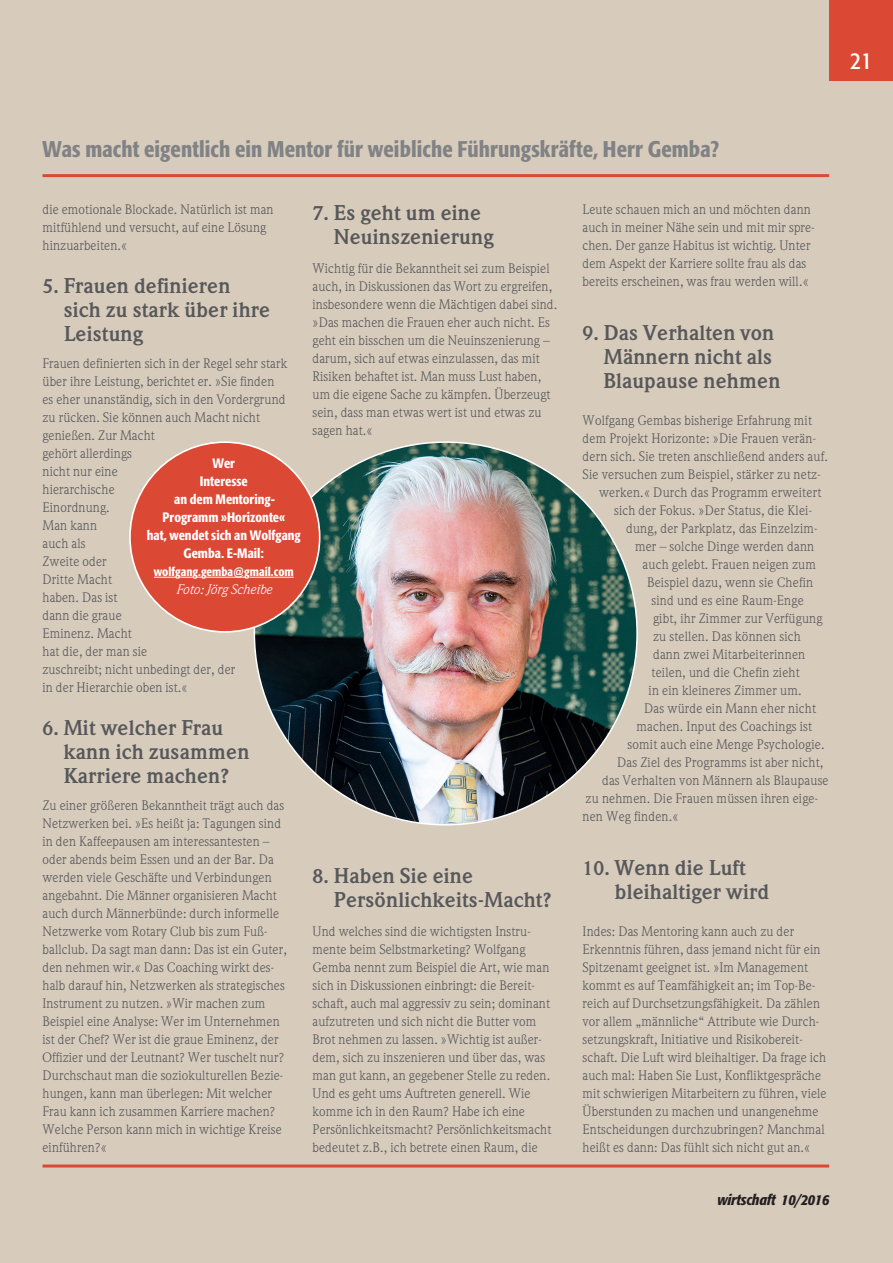
<style>
.page{position:relative;width:893px;height:1263px;background:#d7cbbc}
.page>*{position:absolute;margin:0;border:0;box-sizing:border-box;transform-origin:0 0}
.t1{font:condensed 24px "Formata";color:#fff}
.t2{font:500 condensed 22.5px "Formata";letter-spacing:.005em;color:#808285}
.t3{font:700 21px/24px "Weidemann";letter-spacing:.01em;color:#57585a}
.t4{font:italic 500 condensed 15px "Formata";letter-spacing:-.005em;color:#231f20}
.t5{font:13.5px/18px "Weidemann";letter-spacing:.01em;color:#57585a}
.t6{font:500 condensed 13.5px/18px "Formata";color:#fff;text-align:center}
.t7{font:italic 13.5px "Weidemann";color:#fff}
.t8{font:500 condensed 12.3px "Formata";color:#fff}
.s1{font-size:19.5px}
</style>
<div class="page">
<hr style="left:43px;top:1164px;width:786px;height:3px;background:#db4934">
<hr style="left:43px;top:174px;width:786px;height:3px;background:#db4934">
<div style="left:829px;top:0;width:64px;height:81px;background:#db4934"></div>
<img style="left:254px;top:442px;width:383px;height:383px;border-radius:188px">
<div style="left:130px;top:442px;width:190px;height:190px;background:#db4934;border-radius:50%"></div>
<svg style="left:154px;top:577px;width:21px;height:1px"></svg>
<svg style="left:181px;top:577px;width:20px;height:1px"></svg>
<hr style="left:207px;top:577px;width:37px;height:1px;background:#fff">
<hr style="left:250px;top:577px;width:44px;height:1px;background:#fff">
<h1 class="t1" style="left:850px;top:46px;width:23px">21</h1>
<h2 class="t2" style="left:43px;top:135px;width:678px">Was macht eigentlich ein Mentor für weibliche Führungskräfte, Herr Gemba?</h2>
<p class="t5" style="left:43px;top:200px;width:233px">die emotionale Blockade. Natürlich ist man mitfühlend und versucht, auf eine Lösung hinzuarbeiten.«</p>
<h3 class="t3" style="left:64px;top:274px;width:208px;text-indent:-21px"><span class="s1">5.</span> Frauen definieren sich zu stark über ihre<br>Leistung</h3>
<p class="t5" style="left:43px;top:354px;width:246px">Frauen definierten sich in der Regel sehr stark über ihre Leistung, berichtet er. »Sie finden es eher unanständig, sich in den Vordergrund zu rücken. Sie können auch Macht nicht genießen. Zur Macht<br>gehört allerdings<br>nicht nur eine<br>hierarchische<br>Einordnung.<br>Man kann<br>auch als<br>Zweite oder<br>Dritte Macht<br>haben. Das ist<br>dann die graue<br>Eminenz. Macht<br>hat die, der man sie<br>zuschreibt; nicht unbedingt der, der<br>in der Hierarchie oben ist.«</p>
<h3 class="t3" style="left:64px;top:716px;width:187px;text-indent:-21px"><span class="s1">6.</span> Mit welcher Frau kann ich zusammen<br>Karriere machen?</h3>
<p class="t5" style="left:43px;top:796px;width:246px">Zu einer größeren Bekanntheit trägt auch das Netzwerken bei. »Es heißt ja: Tagungen sind in den Kaffeepausen am interessantesten – oder abends beim Essen und an der Bar. Da werden viele Geschäfte und Verbindungen angebahnt. Die Männer organisieren Macht auch durch Männerbünde: durch informelle Netzwerke vom Rotary Club bis zum Fuß&shy;ballclub. Da sagt man dann: Das ist ein Guter, den nehmen wir.« Das Coaching wirkt des&shy;halb darauf hin, Netzwerken als strategisches Instrument zu nutzen. »Wir machen zum Beispiel eine Analyse: Wer im Unternehmen ist der Chef? Wer ist die graue Eminenz, der Offizier und der Leutnant? Wer tuschelt nur?<br>Durchschaut man die soziokulturellen Bezie&shy;hungen, kann man überlegen: Mit welcher Frau kann ich zusammen Karriere machen?<br>Welche Person kann mich in wichtige Kreise einführen?«</p>
<p class="t6" style="left:147px;top:454px;width:155px">Wer<br>Interesse<br>an dem Mentoring-<br>Programm »Horizonte«<br>hat, wendet sich an Wolfgang<br>Gemba. E-Mail:</p>
<p class="t8" style="left:154px;top:564px;width:141px">wolfgang.gemba@gmail.com</p>
<p class="t7" style="left:176px;top:581px;width:98px">Foto: Jörg Scheibe</p>
<h3 class="t3" style="left:334px;top:201px;width:161px;text-indent:-21px"><span class="s1">7.</span> Es geht um eine<br>Neuinszenierung</h3>
<p class="t5" style="left:313px;top:259px;width:246px">Wichtig für die Bekanntheit sei zum Beispiel auch, in Diskussionen das Wort zu ergreifen, insbesondere wenn die Mächtigen dabei sind. »Das machen die Frauen eher auch nicht. Es geht ein bisschen um die Neuinszenierung – darum, sich auf etwas einzulassen, das mit Risiken behaftet ist. Man muss Lust haben, um die eigene Sache zu kämpfen. Überzeugt sein, dass man etwas wert ist und etwas zu sagen hat.«</p>
<h3 class="t3" style="left:334px;top:864px;width:219px;text-indent:-21px"><span class="s1">8.</span> Haben Sie eine<br>Persönlichkeits-Macht?</h3>
<p class="t5" style="left:313px;top:922px;width:240px">Und welches sind die wichtigsten Instru&shy;mente beim Selbstmarketing? Wolfgang Gemba nennt zum Beispiel die Art, wie man sich in Diskussionen einbringt: die Bereit&shy;schaft, auch mal aggressiv zu sein; dominant aufzutreten und sich nicht die Butter vom Brot nehmen zu lassen. »Wichtig ist außer&shy;dem, sich zu inszenieren und über das, was man gut kann, an gegebener Stelle zu reden.<br>Und es geht ums Auftreten generell. Wie komme ich in den Raum? Habe ich eine Persönlichkeitsmacht? Persönlichkeitsmacht bedeutet z.B., ich betrete einen Raum, die</p>
<p class="t5" style="left:583px;top:200px;width:234px">Leute schauen mich an und möchten dann auch in meiner Nähe sein und mit mir spre&shy;chen. Der ganze Habitus ist wichtig. Unter dem Aspekt der Karriere sollte frau als das bereits erscheinen, was frau werden will.«</p>
<h3 class="t3" style="left:604px;top:321px;width:178px;text-indent:-21px"><span class="s1">9.</span> Das Verhalten von<br>Männern nicht als<br>Blaupause nehmen</h3>
<p class="t5" style="left:583px;top:411px;width:231px">Wolfgang Gembas bisherige Erfahrung mit</p>
<p class="t5" style="left:583px;top:429px;width:235px">dem Projekt Horizonte: »Die Frauen verän-</p>
<p class="t5" style="left:583px;top:447px;width:247px">dern sich. Sie treten anschließend anders auf.</p>
<p class="t5" style="left:583px;top:465px;width:240px">Sie versuchen zum Beispiel, stärker zu netz-</p>
<p class="t5" style="left:599px;top:483px;width:224px">werken.« Durch das Programm erweitert</p>
<p class="t5" style="left:614px;top:501px;width:199px">sich der Fokus. »Der Status, die Klei-</p>
<p class="t5" style="left:626px;top:519px;width:193px">dung, der Parkplatz, das Einzelzim-</p>
<p class="t5" style="left:635px;top:537px;width:181px">mer – solche Dinge werden dann</p>
<p class="t5" style="left:643px;top:555px;width:175px">auch gelebt. Frauen neigen zum</p>
<p class="t5" style="left:647px;top:573px;width:168px">Beispiel dazu, wenn sie Chefin</p>
<p class="t5" style="left:652px;top:591px;width:154px">sind und es eine Raum-Enge</p>
<p class="t5" style="left:653px;top:609px;width:171px">gibt, ihr Zimmer zur Verfügung</p>
<p class="t5" style="left:653px;top:627px;width:149px">zu stellen. Das können sich</p>
<p class="t5" style="left:653px;top:645px;width:154px">dann zwei Mitarbeiterinnen</p>
<p class="t5" style="left:652px;top:663px;width:150px">teilen, und die Chefin zieht</p>
<p class="t5" style="left:649px;top:681px;width:155px">in ein kleineres Zimmer um.</p>
<p class="t5" style="left:644px;top:699px;width:174px">Das würde ein Mann eher nicht</p>
<p class="t5" style="left:637px;top:717px;width:177px">machen. Input des Coachings ist</p>
<p class="t5" style="left:628px;top:735px;width:198px">somit auch eine Menge Psychologie.</p>
<p class="t5" style="left:617px;top:753px;width:208px">Das Ziel des Programms ist aber nicht,</p>
<p class="t5" style="left:602px;top:771px;width:228px">das Verhalten von Männern als Blaupause</p>
<p class="t5" style="left:586px;top:789px;width:234px">zu nehmen. Die Frauen müssen ihren eige-</p>
<p class="t5" style="left:583px;top:807px;width:97px">nen Weg finden.«</p>
<h3 class="t3" style="left:615px;top:856px;width:156px;text-indent:-32px"><span class="s1">10.</span> Wenn die Luft bleihaltiger wird</h3>
<p class="t5" style="left:583px;top:922px;width:245px">Indes: Das Mentoring kann auch zu der Erkenntnis führen, dass jemand nicht für ein Spitzenamt geeignet ist. »Im Management kommt es auf Teamfähigkeit an; im Top-Be&shy;reich auf Durchsetzungsfähigkeit. Da zählen vor allem „männliche“ Attribute wie Durch&shy;setzungskraft, Initiative und Risikobereit&shy;schaft. Die Luft wird bleihaltiger. Da frage ich auch mal: Haben Sie Lust, Konfliktgespräche mit schwierigen Mitarbeitern zu führen, viele Überstunden zu machen und unangenehme Entscheidungen durchzubringen? Manchmal heißt es dann: Das fühlt sich nicht gut an.«</p>
<p class="t4" style="left:717px;top:1191px;width:114px">wirtschaft 10/2016</p>
</div>
